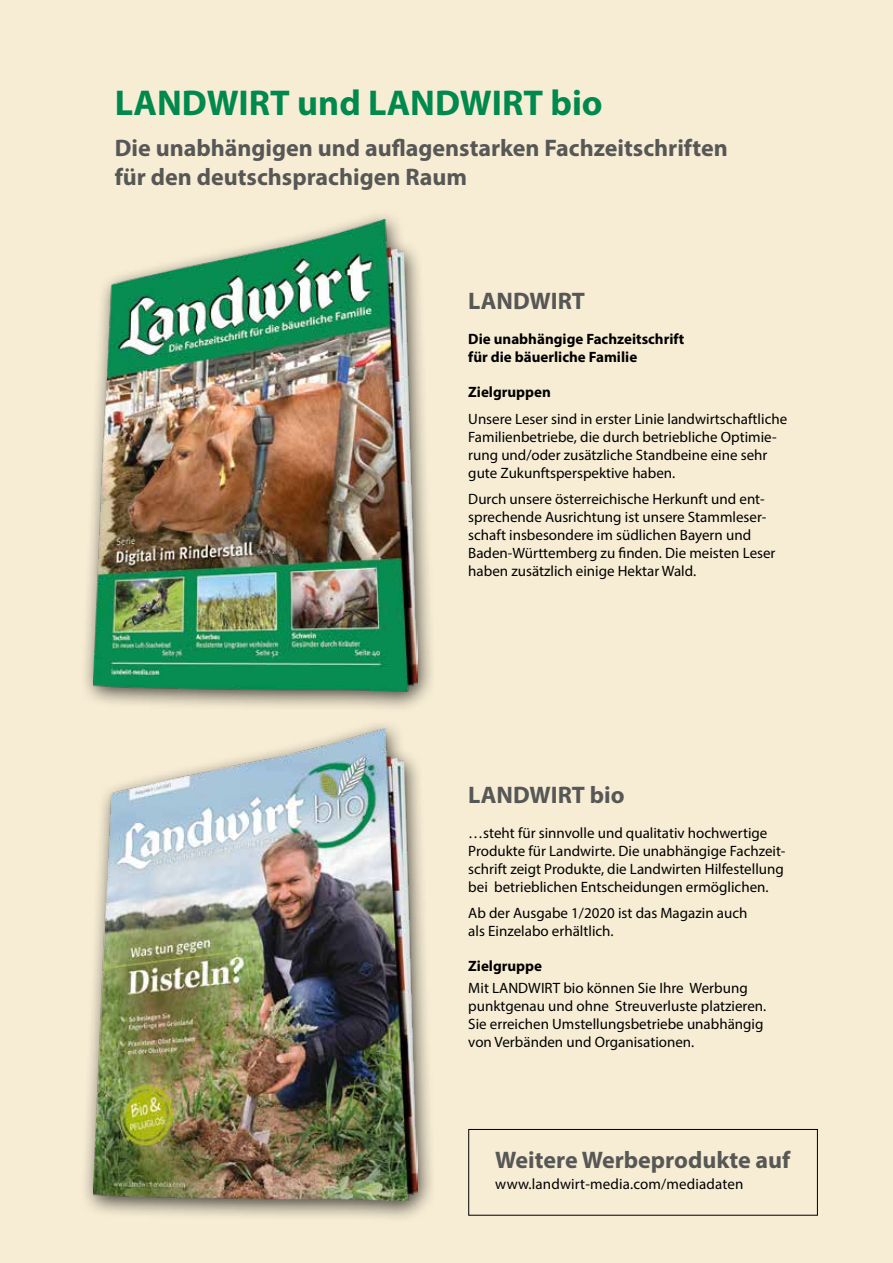
<style>
.page{position:relative;width:893px;height:1263px;background:#f7edd5}
.page>*{position:absolute;margin:0;border:0;box-sizing:border-box;transform-origin:0 0}
.t1{font:700 36px "Myriad Pro";color:#00894d}
.t2{font:700 24px/28.5px "Myriad Pro";color:#575756}
.t3{font:15px/18px "Myriad Pro";color:#000}
.t4{font:700 15px/18px "Myriad Pro";color:#000}
</style>
<div class="page">
<div style="left:80px;top:719px;width:357px;height:503px;background:#000;opacity:.7"></div>
<img style="left:94px;top:728px;width:323px;height:473px">
<div style="left:80px;top:209px;width:357px;height:504px;background:#000;opacity:.7"></div>
<img style="left:94px;top:219px;width:323px;height:472px">
<div style="left:468px;top:1129px;width:350px;height:86px;border:1px solid #000"></div>
<h1 class="t1" style="left:115px;top:79px;width:489px">LANDWIRT und LANDWIRT bio</h1>
<h2 class="t2" style="left:115px;top:133px;width:615px">Die unabhängigen und auflagenstarken Fachzeitschriften für den deutschsprachigen Raum</h2>
<h2 class="t2" style="left:468px;top:286px;width:118px">LANDWIRT</h2>
<p class="t4" style="left:468px;top:330px;width:218px">Die unabhängige Fachzeitschrift für die bäuerliche Familie</p>
<p class="t4" style="left:468px;top:383px;width:84px">Zielgruppen</p>
<p class="t3" style="left:468px;top:410px;width:320px">Unsere Leser sind in erster Linie landwirtschaftliche Familienbetriebe, die durch betriebliche Optimie&shy;rung und/oder zusätzliche Standbeine eine sehr gute Zukunftsperspektive haben.</p>
<p class="t3" style="left:468px;top:490px;width:309px">Durch unsere österreichische Herkunft und ent&shy;sprechende Ausrichtung ist unsere Stammleser&shy;schaft insbesondere im südlichen Bayern und Baden-Württemberg zu finden. Die meisten Leser haben zusätzlich einige Hektar Wald.</p>
<h2 class="t2" style="left:468px;top:779px;width:158px">LANDWIRT bio</h2>
<p class="t3" style="left:468px;top:823px;width:319px">…steht für sinnvolle und qualitativ hochwertige Produkte für Landwirte. Die unabhängige Fachzeit&shy;schrift zeigt Produkte, die Landwirten Hilfestellung bei betrieblichen Entscheidungen ermöglichen.</p>
<p class="t3" style="left:468px;top:904px;width:281px">Ab der Ausgabe 1/2020 ist das Magazin auch als Einzelabo erhältlich.</p>
<p class="t4" style="left:468px;top:956px;width:75px">Zielgruppe</p>
<p class="t3" style="left:468px;top:979px;width:299px">Mit LANDWIRT bio können Sie Ihre Werbung punktgenau und ohne Streuverluste platzieren.<br>Sie erreichen Umstellungsbetriebe unabhängig von Verbänden und Organisationen.</p>
<h2 class="t2" style="left:495px;top:1145px;width:297px">Weitere Werbeprodukte auf</h2>
<p class="t3" style="left:495px;top:1175px;width:250px">www.landwirt-media.com/mediadaten</p>
</div>
